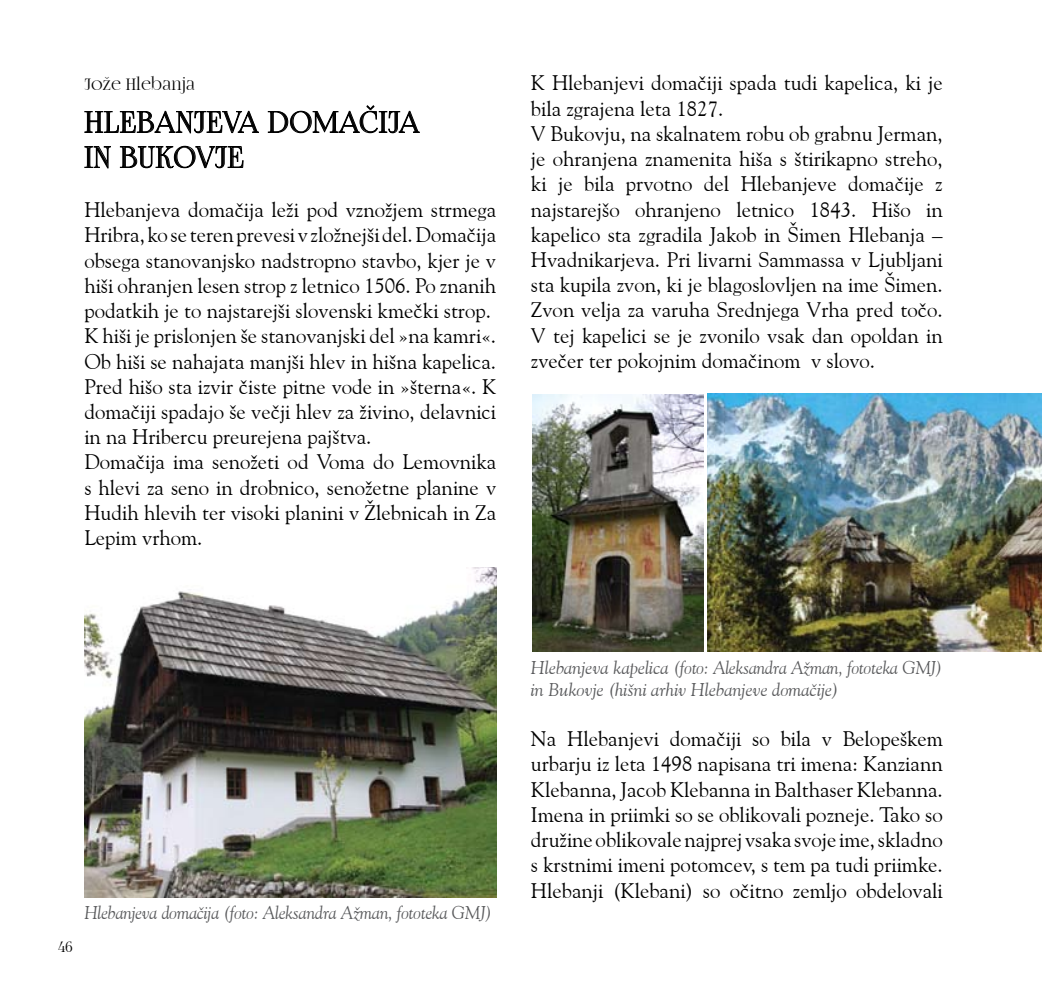
<style>
.page{position:relative;width:1042px;height:993px;background:#fff}
.page>*{position:absolute;margin:0;border:0;box-sizing:border-box;transform-origin:0 0}
.t1{font:35px/35px "Fogtwo No 5";letter-spacing:.02em;color:#000}
.t2{font:21px/25.2px "Goudy Old Style BT";color:#000}
.t3{font:19.25px "Fogtwo No 5";letter-spacing:.01em;color:#000}
.t4{font:italic 18.38px/22.1px "Goudy Old Style BT";letter-spacing:-.01em;color:#58595b}
.t5{font:italic 18.38px "Goudy Old Style BT";letter-spacing:-.01em;color:#58595b;scale:.96 1}
.t6{font:17.5px "Fogtwo No 5";color:#000}
</style>
<div class="page">
<svg style="left:267px;top:105px;width:153px;height:29px"></svg>
<svg style="left:84px;top:110px;width:175px;height:59px"></svg>
<img style="left:84px;top:567px;width:412px;height:330px">
<img style="left:532px;top:394px;width:171px;height:257px">
<img style="left:707px;top:393px;width:335px;height:258px">
<p class="t3" style="left:84px;top:75px;width:112px">Jože Hlebanja</p>
<h1 class="t1" style="left:84px;top:105px;width:337px">HLEBANJEVA DOMAČIJA<br>IN BUKOVJE</h1>
<p class="t2" style="left:84px;top:197px;width:413px">Hlebanjeva domačija leži pod vznožjem strmega Hribra, ko se teren prevesi v zložnejši del. Domačija obsega stanovanjsko nadstropno stavbo, kjer je v hiši ohranjen lesen strop z letnico 1506. Po znanih podatkih je to najstarejši slovenski kmečki strop.<br>K hiši je prislonjen še stanovanjski del »na kamri«.<br>Ob hiši se nahajata manjši hlev in hišna kapelica.<br>Pred hišo sta izvir čiste pitne vode in »šterna«. K domačiji spadajo še večji hlev za živino, delavnici in na Hribercu preurejena pajštva.<br>Domačija ima senožeti od Voma do Lemovnika s hlevi za seno in drobnico, senožetne planine v Hudih hlevih ter visoki planini v Žlebnicah in Za Lepim vrhom.</p>
<p class="t2" style="left:531px;top:70px;width:413px">K Hlebanjevi domačiji spada tudi kapelica, ki je bila zgrajena leta 1827.<br>V Bukovju, na skalnatem robu ob grabnu Jerman, je ohranjena znamenita hiša s štirikapno streho, ki je bila prvotno del Hlebanjeve domačije z najstarejšo ohranjeno letnico 1843. Hišo in kapelico sta zgradila Jakob in Šimen Hlebanja – Hvadnikarjeva. Pri livarni Sammassa v Ljubljani sta kupila zvon, ki je blagoslovljen na ime Šimen.<br>Zvon velja za varuha Srednjega Vrha pred točo.<br>V tej kapelici se je zvonilo vsak dan opoldan in zvečer ter pokojnim domačinom v slovo.</p>
<p class="t6" style="left:58px;top:938px;width:16px">46</p>
<p class="t5" style="left:84px;top:900px;width:426px">Hlebanjeva domačija (foto: Aleksandra Ažman, fototeka GMJ)</p>
<p class="t4" style="left:531px;top:656px;width:413px">Hlebanjeva kapelica (foto: Aleksandra Ažman, fototeka GMJ) in Bukovje (hišni arhiv Hlebanjeve domačije)</p>
<p class="t2" style="left:531px;top:725px;width:413px;text-align:justify">Na Hlebanjevi domačiji so bila v Belopeškem urbarju iz leta 1498 napisana tri imena: Kanziann Klebanna, Jacob Klebanna in Balthaser Klebanna.<br>Imena in priimki so se oblikovali pozneje. Tako so družine oblikovale najprej vsaka svoje ime, skladno s krstnimi imeni potomcev, s tem pa tudi priimke.<br>Hlebanji (Klebani) so očitno zemljo obdelovali</p>
</div>
